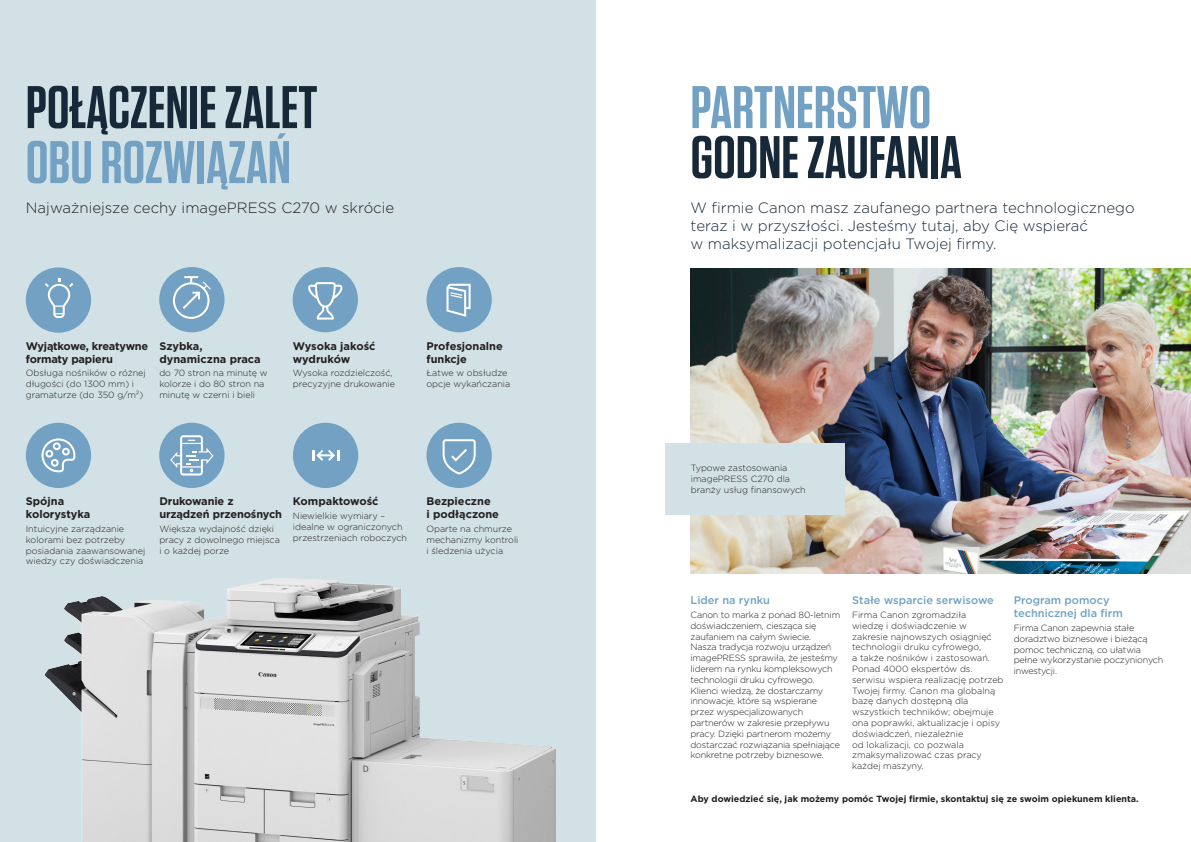
<style>
.page{position:relative;width:1191px;height:842px;background:#fff}
.page>*{position:absolute;margin:0;border:0;box-sizing:border-box;transform-origin:0 0}
.Page_TITLE_72pt{font:600 60px/55px "Tungsten";color:#172938}
.STANDFIRST{font:300 15px/18px "Gotham";color:#172938}
.STANDFIRST-2{font:300 15px "Gotham";color:#231f20}
.Subheading{font:700 11px/13px "Gotham";letter-spacing:-.01em;color:#231f20}
.Subheading-2{font:500 11px/13px "Gotham";color:#72a1c3}
.Body{font:300 9px/10.8px "Gotham";color:#231f20}
.Body_last_para_4mm{font:300 9px/10.8px "Gotham";letter-spacing:-.02em;color:#231f20}
.Body_last_para_4mm-2{font:300 9px/10.8px "Gotham";color:#231f20}
.Body-2{font:300 9px/10.8px "Gotham";letter-spacing:-.02em;color:#231f20}
.Body-3{font:700 9px "Gotham";color:#231f20}
.s1{color:#72a1c3}
</style>
<div class="page">
<img style="left:691px;top:268px;width:500px;height:305px">
<div style="left:0;top:0;width:595px;height:842px;background:#d2e1e5"></div>
<div style="left:159px;top:423px;width:65px;height:65px;background:#72a1c3;border-radius:50%"></div>
<svg style="left:170px;top:435px;width:43px;height:40px"></svg>
<div style="left:426px;top:423px;width:66px;height:65px;background:#72a1c3;border-radius:50%"></div>
<svg style="left:442px;top:439px;width:34px;height:35px"></svg>
<div style="left:293px;top:267px;width:65px;height:65px;background:#72a1c3;border-radius:50%"></div>
<svg style="left:308px;top:282px;width:34px;height:38px"></svg>
<div style="left:26px;top:423px;width:65px;height:65px;background:#72a1c3;border-radius:50%"></div>
<svg style="left:42px;top:438px;width:33px;height:34px"></svg>
<div style="left:159px;top:267px;width:65px;height:65px;background:#72a1c3;border-radius:50%"></div>
<svg style="left:173px;top:276px;width:38px;height:43px"></svg>
<div style="left:293px;top:423px;width:65px;height:65px;background:#72a1c3;border-radius:50%"></div>
<svg style="left:312px;top:450px;width:27px;height:11px"></svg>
<div style="left:26px;top:267px;width:65px;height:66px;background:#72a1c3;border-radius:50%"></div>
<svg style="left:45px;top:278px;width:28px;height:40px"></svg>
<div style="left:426px;top:267px;width:66px;height:65px;background:#72a1c3;border-radius:50%"></div>
<svg style="left:446px;top:284px;width:24px;height:33px"></svg>
<div style="left:665px;top:443px;width:179px;height:72px;background:#d2e1e5"></div>
<img style="left:45px;top:578px;width:511px;height:264px">
<p class="Page_TITLE_72pt" style="left:26px;top:81px;width:293px">POŁĄCZENIE ZALET<br><span class="s1">OBU ROZWIĄZAŃ</span></p>
<p class="STANDFIRST-2" style="left:26px;top:198px;width:370px">Najważniejsze cechy imagePRESS C270 w skrócie</p>
<p class="Subheading" style="left:26px;top:339px;width:124px">Wyjątkowe, kreatywne formaty papieru</p>
<p class="Body" style="left:26px;top:367px;width:121px">Obsługa nośników o różnej długości (do 1300 mm) i gramaturze (do 350 g/m²)</p>
<p class="Subheading" style="left:159px;top:339px;width:103px">Szybka, dynamiczna praca</p>
<p class="Body" style="left:159px;top:367px;width:110px">do 70 stron na minutę w kolorze i do 80 stron na minutę w czerni i bieli</p>
<p class="Subheading" style="left:293px;top:339px;width:84px">Wysoka jakość wydruków</p>
<p class="Body" style="left:293px;top:367px;width:104px">Wysoka rozdzielczość, precyzyjne drukowanie</p>
<p class="Subheading" style="left:426px;top:339px;width:78px">Profesjonalne funkcje</p>
<p class="Body" style="left:426px;top:367px;width:85px">Łatwe w obsłudze opcje wykańczania</p>
<p class="Subheading" style="left:26px;top:495px;width:66px">Spójna kolorystyka</p>
<p class="Body" style="left:26px;top:523px;width:121px">Intuicyjne zarządzanie kolorami bez potrzeby posiadania zaawansowanej wiedzy czy doświadczenia</p>
<p class="Subheading" style="left:159px;top:495px;width:124px">Drukowanie z urządzeń przenośnych</p>
<p class="Body" style="left:159px;top:523px;width:122px">Większa wydajność dzięki pracy z dowolnego miejsca i o każdej porze</p>
<p class="Subheading" style="left:293px;top:495px;width:87px">Kompaktowość</p>
<p class="Body" style="left:293px;top:510px;width:116px">Niewielkie wymiary – idealne w ograniczonych przestrzeniach roboczych</p>
<p class="Subheading" style="left:426px;top:495px;width:74px">Bezpieczne<br>i podłączone</p>
<p class="Body" style="left:426px;top:523px;width:94px">Oparte na chmurze mechanizmy kontroli i śledzenia użycia</p>
<p class="Page_TITLE_72pt" style="left:690px;top:83px;width:273px;line-height:50px"><span class="s1">PARTNERSTWO<br></span>GODNE ZAUFANIA</p>
<p class="STANDFIRST" style="left:690px;top:198px;width:446px">W firmie Canon masz zaufanego partnera technologicznego teraz i w przyszłości. Jesteśmy tutaj, aby Cię wspierać<br>w maksymalizacji potencjału Twojej firmy.</p>
<p class="Body" style="left:691px;top:462px;width:116px">Typowe zastosowania imagePRESS C270 dla branży usług finansowych</p>
<p class="Subheading-2" style="left:690px;top:594px;width:81px">Lider na rynku</p>
<p class="Body_last_para_4mm" style="left:690px;top:609px;width:151px">Canon to marka z ponad 80-letnim doświadczeniem, ciesząca się zaufaniem na całym świecie.<br>Nasza tradycja rozwoju urządzeń imagePRESS sprawiła, że jesteśmy liderem na rynku kompleksowych technologii druku cyfrowego.<br>Klienci wiedzą, że dostarczamy innowacje, które są wspierane przez wyspecjalizowanych partnerów w zakresie przepływu pracy. Dzięki partnerom możemy dostarczać rozwiązania spełniające konkretne potrzeby biznesowe.</p>
<p class="Subheading-2" style="left:852px;top:594px;width:143px">Stałe wsparcie serwisowe</p>
<p class="Body_last_para_4mm-2" style="left:852px;top:609px;width:153px">Firma Canon zgromadziła<br>wiedzę i doświadczenie w zakresie najnowszych osiągnięć technologii druku cyfrowego,<br>a także nośników i zastosowań.<br>Ponad 4000 ekspertów ds. serwisu wspiera realizację potrzeb<br>Twojej firmy. Canon ma globalną bazę danych dostępną dla wszystkich techników; obejmuje ona poprawki, aktualizacje i opisy doświadczeń, niezależnie<br>od lokalizacji, co pozwala zmaksymalizować czas pracy każdej maszyny.</p>
<p class="Subheading-2" style="left:1013px;top:594px;width:110px">Program pomocy technicznej dla firm</p>
<p class="Body-2" style="left:1013px;top:622px;width:151px">Firma Canon zapewnia stałe doradztwo biznesowe i bieżącą pomoc techniczną, co ułatwia pełne wykorzystanie poczynionych inwestycji.</p>
<p class="Body-3" style="left:690px;top:793px;width:450px">Aby dowiedzieć się, jak możemy pomóc Twojej firmie, skontaktuj się ze swoim opiekunem klienta.</p>
</div>
